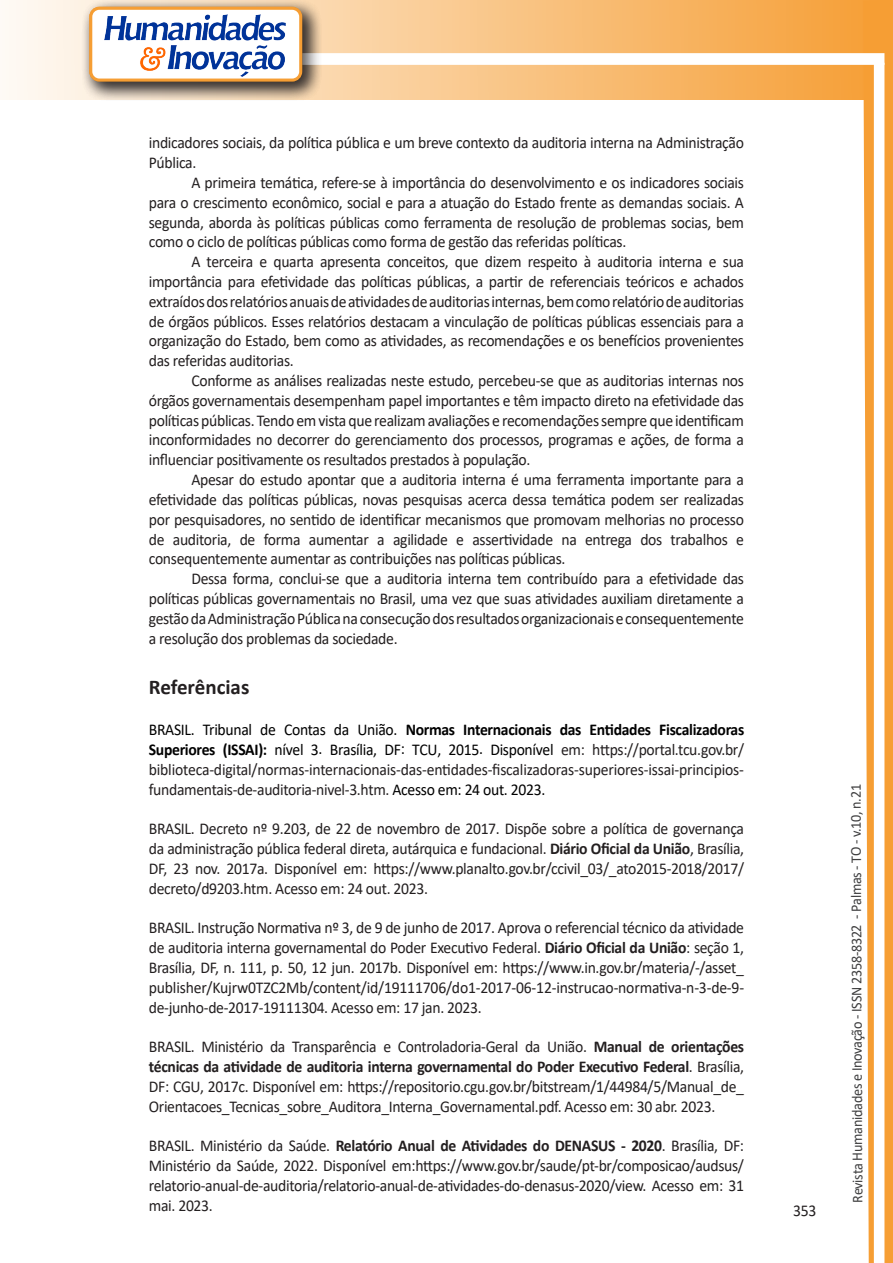
<style>
.page{position:relative;width:893px;height:1263px;background:#fff}
.page>*{position:absolute;margin:0;border:0;box-sizing:border-box;transform-origin:0 0}
.Titulo_2{font:700 21px "Calibri";color:#231f20}
.texto{font:16.5px/19.8px "Calibri";letter-spacing:-.02em;color:#231f20;text-align:justify;scale:.95 1}
.t1{font:15px "Calibri";letter-spacing:-.025em;color:#3e3e3f;scale:.95 1}
.s1{color:#000}
.s2{font-weight:700;color:#000}
.s3{font-weight:700}
</style>
<div class="page">
<svg style="left:5px;top:0;width:858px;height:100px;background:#f9c484"></svg>
<div style="left:302px;top:53px;width:582px;height:12px;background:#fff;border:2px solid #fff"></div>
<svg style="left:863px;top:0;width:30px;height:1263px"></svg>
<div style="left:81px;top:0;width:241px;height:102px;background:#231f20;opacity:.75"></div>
<div style="left:91px;top:8px;width:210px;height:72px;background:#fff;border-radius:9px"></div>
<img style="left:104px;top:14px;width:181px;height:62px">
<div style="left:89px;top:7px;width:213px;height:75px;border:3px solid #f69e34;border-radius:9px"></div>
<p class="texto" style="left:149px;top:133px;width:628px">indicadores sociais, da política pública e um breve contexto da auditoria interna na Administração<br>Pública.</p>
<p class="texto" style="left:149px;top:172px;width:628px;text-indent:43px">A primeira temática, refere-se à importância do desenvolvimento e os indicadores sociais para o crescimento econômico, social e para a atuação do Estado frente as demandas sociais. A segunda, aborda às políticas públicas como ferramenta de resolução de problemas socias, bem como o ciclo de políticas públicas como forma de gestão das referidas políticas.</p>
<p class="texto" style="left:149px;top:251px;width:628px;text-indent:43px">A terceira e quarta apresenta conceitos, que dizem respeito à auditoria interna e sua importância para efetividade das políticas públicas, a partir de referenciais teóricos e achados extraídos dos relatórios anuais de atividades de auditorias internas, bem como relatório de auditorias de órgãos públicos. Esses relatórios destacam a vinculação de políticas públicas essenciais para a organização do Estado, bem como as atividades, as recomendações e os benefícios provenientes das referidas auditorias.</p>
<p class="texto" style="left:149px;top:370px;width:628px;text-indent:43px">Conforme as análises realizadas neste estudo, percebeu-se que as auditorias internas nos órgãos governamentais desempenham papel importantes e têm impacto direto na efetividade das políticas públicas. Tendo em vista que realizam avaliações e recomendações sempre que identificam inconformidades no decorrer do gerenciamento dos processos, programas e ações, de forma a influenciar positivamente os resultados prestados à população.</p>
<p class="texto" style="left:149px;top:469px;width:628px;text-indent:43px">Apesar do estudo apontar que a auditoria interna é uma ferramenta importante para a efetividade das políticas públicas, novas pesquisas acerca dessa temática podem ser realizadas por pesquisadores, no sentido de identificar mecanismos que promovam melhorias no processo de auditoria, de forma aumentar a agilidade e assertividade na entrega dos trabalhos e consequentemente aumentar as contribuições nas políticas públicas.</p>
<p class="texto" style="left:149px;top:568px;width:628px;text-indent:43px">Dessa forma, conclui-se que a auditoria interna tem contribuído para a efetividade das políticas públicas governamentais no Brasil, uma vez que suas atividades auxiliam diretamente a gestão da Administração Pública na consecução dos resultados organizacionais e consequentemente a resolução dos problemas da sociedade.</p>
<p class="Titulo_2" style="left:149px;top:672px;width:102px">Referências</p>
<p class="texto" style="left:149px;top:719px;width:628px"><span class="s1">BRASIL. Tribunal de Contas da União.</span> <span class="s2">Normas Internacionais das Entidades Fiscalizadoras Superiores (ISSAI):</span> <span class="s1">nível 3. Brasília, DF: TCU, 2015. Disponível</span> em: https://portal.tcu.gov.br/ biblioteca-digital/normas-internacionais-das-entidades-fiscalizadoras-superiores-issai-principios&shy;fundamentais-de-auditoria-nivel-3.htm. <span class="s1">Acesso em: 24 out. 2023.</span></p>
<p class="texto" style="left:149px;top:818px;width:628px">BRASIL. Decreto nº 9.203, de 22 de novembro de 2017. Dispõe sobre a política de governança da administração pública federal direta, autárquica e fundacional. <span class="s3">Diário Oficial da União</span>, Brasília, DF, 23 nov. 2017a. Disponível em: https://www.planalto.gov.br/ccivil_03/_ato2015-2018/2017/ decreto/d9203.htm. Acesso em: 24 out. 2023.</p>
<p class="texto" style="left:149px;top:917px;width:628px">BRASIL. Instrução Normativa nº 3, de 9 de junho de 2017. Aprova o referencial técnico da atividade de auditoria interna governamental do Poder Executivo Federal. <span class="s3">Diário Oficial da União</span>: seção 1, Brasília, DF, n. 111, p. 50, 12 jun. 2017b. Disponível em: https://www.in.gov.br/materia/-/asset_ publisher/Kujrw0TZC2Mb/content/id/19111706/do1-2017-06-12-instrucao-normativa-n-3-de-9- de-junho-de-2017-19111304. Acesso em: 17 jan. 2023.</p>
<p class="texto" style="left:149px;top:1036px;width:628px">BRASIL. Ministério da Transparência e Controladoria-Geral da União. <span class="s3">Manual de orientações técnicas da atividade de auditoria interna governamental do Poder Executivo Federal</span>. Brasília, DF: CGU, 2017c. Disponível em: https://repositorio.cgu.gov.br/bitstream/1/44984/5/Manual_de_ Orientacoes_Tecnicas_sobre_Auditora_Interna_Governamental.pdf. Acesso em: 30 abr. 2023.</p>
<p class="texto" style="left:149px;top:1135px;width:628px">BRASIL. Ministério da Saúde. <span class="s3">Relatório Anual de Atividades do DENASUS - 2020</span>. Brasília, DF:<br>Ministério da Saúde, 2022. Disponível em:https://www.gov.br/saude/pt-br/composicao/audsus/ relatorio-anual-de-auditoria/relatorio-anual-de-atividades-do-denasus-2020/view. Acesso em: 31 mai. 2023.</p>
<p class="texto" style="left:793px;top:1200px;width:26px">353</p>
<p class="t1" style="left:846px;top:1203px;width:442px;rotate:-90deg">Revista Humanidades e Inovação - ISSN 2358-8322 - Palmas - TO - v.10, n.21</p>
</div>
